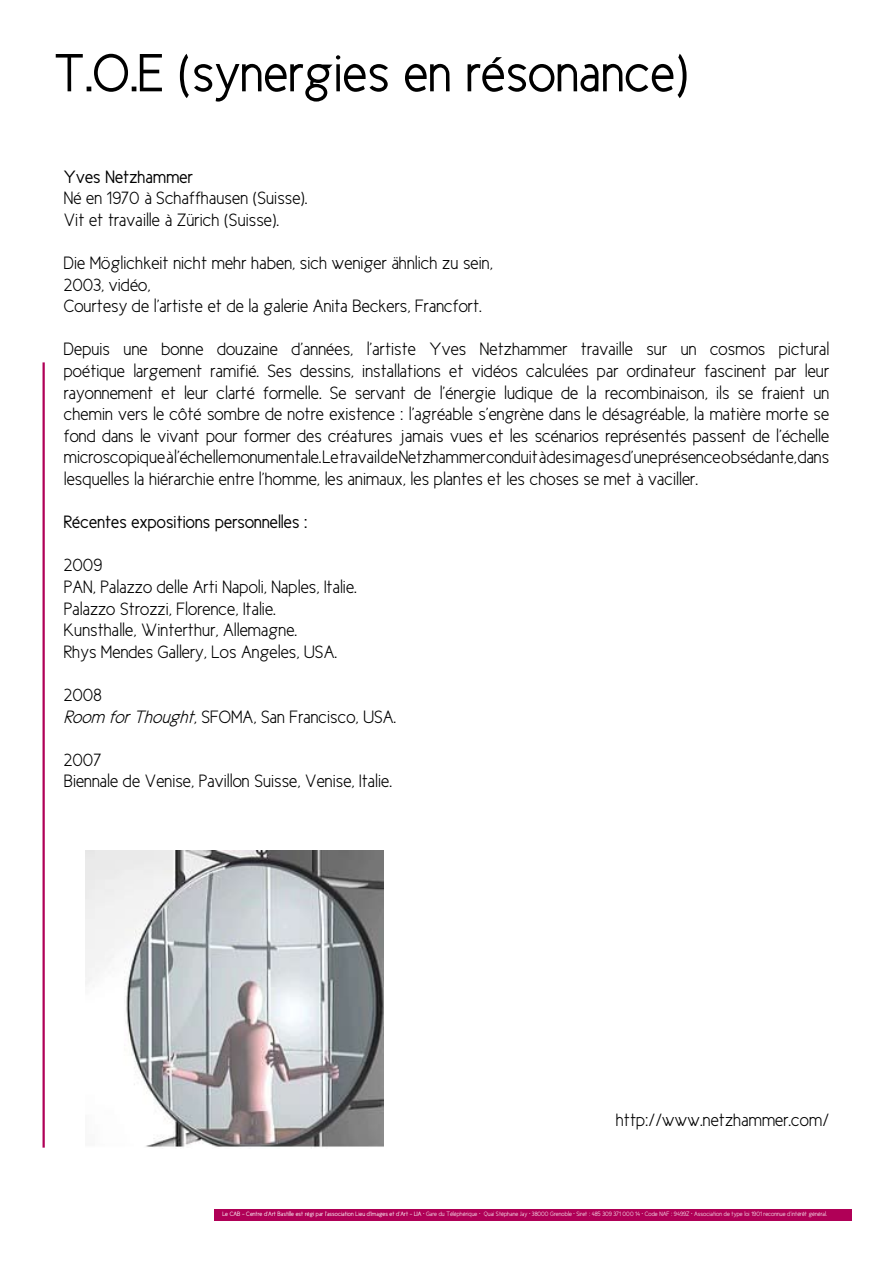
<style>
.page{position:relative;width:893px;height:1263px;background:#fff}
.page>*{position:absolute;margin:0;border:0;box-sizing:border-box;transform-origin:0 0}
.t1{font:54px "New Cicle Gordita";color:#000}
.t2{font:18px/21.6px "New Cicle Semi";color:#000}
.t3{font:18px "New Cicle Gordita";color:#000}
.t4{font:6.3px "New Cicle Semi";color:#fff}
.s1{font-style:italic}
.s2{font-family:"New Cicle Gordita"}
</style>
<div class="page">
<hr style="left:43px;top:362px;width:2px;height:785px;background:#b00057">
<div style="left:214px;top:1209px;width:638px;height:11px;background:#b00057"></div>
<img style="left:85px;top:850px;width:299px;height:297px">
<h1 class="t1" style="left:54px;top:45px;width:636px">T.O.E (synergies en résonance)</h1>
<p class="t3" style="left:64px;top:167px;width:131px">Yves Netzhammer</p>
<p class="t2" style="left:64px;top:187px;width:245px">Né en 1970 à Schaffhausen (Suisse).<br>Vit et travaille à Zürich (Suisse).</p>
<p class="t2" style="left:64px;top:252px;width:430px">Die Möglichkeit nicht mehr haben, sich weniger ähnlich zu sein,<br>2003, vidéo,<br>Courtesy de l’artiste et de la galerie Anita Beckers, Francfort.</p>
<p class="t2" style="left:64px;top:339px;width:767px;text-align:justify">Depuis une bonne douzaine d’années, l’artiste Yves Netzhammer travaille sur un cosmos pictural poétique largement ramifié. Ses dessins, installations et vidéos calculées par ordinateur fascinent par leur rayonnement et leur clarté formelle. Se servant de l’énergie ludique de la recombinaison, ils se fraient un chemin vers le côté sombre de notre existence : l’agréable s’engrène dans le désagréable, la matière morte se fond dans le vivant pour former des créatures jamais vues et les scénarios représentés passent de l’échelle microscopique à l’échelle monumentale. Le travail de Netzhammer conduit à des images d’une présence obsédante, dans lesquelles la hiérarchie entre l’homme, les animaux, les plantes et les choses se met à vaciller.</p>
<p class="t3" style="left:64px;top:513px;width:245px">Récentes expositions personnelles :</p>
<p class="t2" style="left:64px;top:555px;width:295px">2009<br>PAN, Palazzo delle Arti Napoli, Naples, Italie.<br>Palazzo Strozzi, Florence, Italie.<br>Kunsthalle, Winterthur, Allemagne.<br>Rhys Mendes Gallery, Los Angeles, USA.</p>
<p class="t2" style="left:64px;top:684px;width:334px">2008<br><span class="s1">Room for Thought</span>, SFOMA, San Francisco, USA.</p>
<p class="t2" style="left:64px;top:749px;width:330px">2007<br>Biennale de Venise, Pavillon Suisse, Venise, Italie.</p>
<p class="t2" style="left:616px;top:1109px;width:215px">http://www.netzhammer.com/</p>
<p class="t4" style="left:222px;top:1211px;width:606px"><span class="s2">Le CAB - Centre d’Art Bastille est régi par l’association Lieu d’Images et d’Art - LIA</span> • Gare du Téléphérique • Quai Stéphane Jay • 38000 Grenoble • Siret : 485 309 371 000 14 • Code NAF : 9499Z • Association de type loi 1901 reconnue d’intérêt général.</p>
</div>
